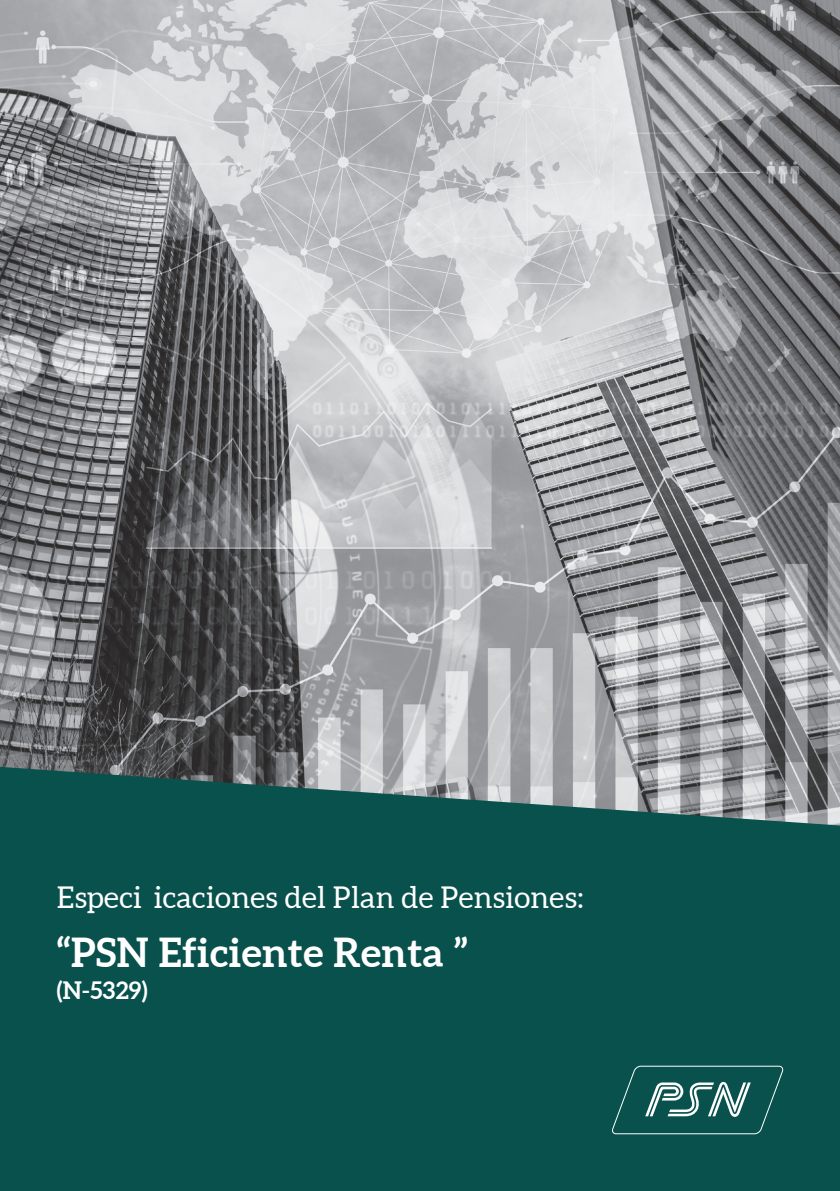
<style>
.page{position:relative;width:840px;height:1191px;background:#fff}
.page>*{position:absolute;margin:0;border:0;box-sizing:border-box;transform-origin:0 0}
.t1{font:700 40px "Aleo";letter-spacing:.01em;color:#fff}
.t2{font:30px "Aleo";letter-spacing:.01em;color:#fff}
.t3{font:700 24px "Aleo";color:#fff}
</style>
<div class="page">
<img style="left:0;top:0;width:839px;height:767px">
<svg style="left:0;top:767px;width:839px;height:424px;fill:#09514c"></svg>
<svg style="left:611px;top:1065px;width:172px;height:69px"></svg>
<p class="t2" style="left:57px;top:880px;width:528px">Especi icaciones del Plan de Pensiones:</p>
<h1 class="t1" style="left:57px;top:929px;width:412px">“PSN Eficiente Renta ”</h1>
<p class="t3" style="left:57px;top:976px;width:92px">(N-5329)</p>
</div>
